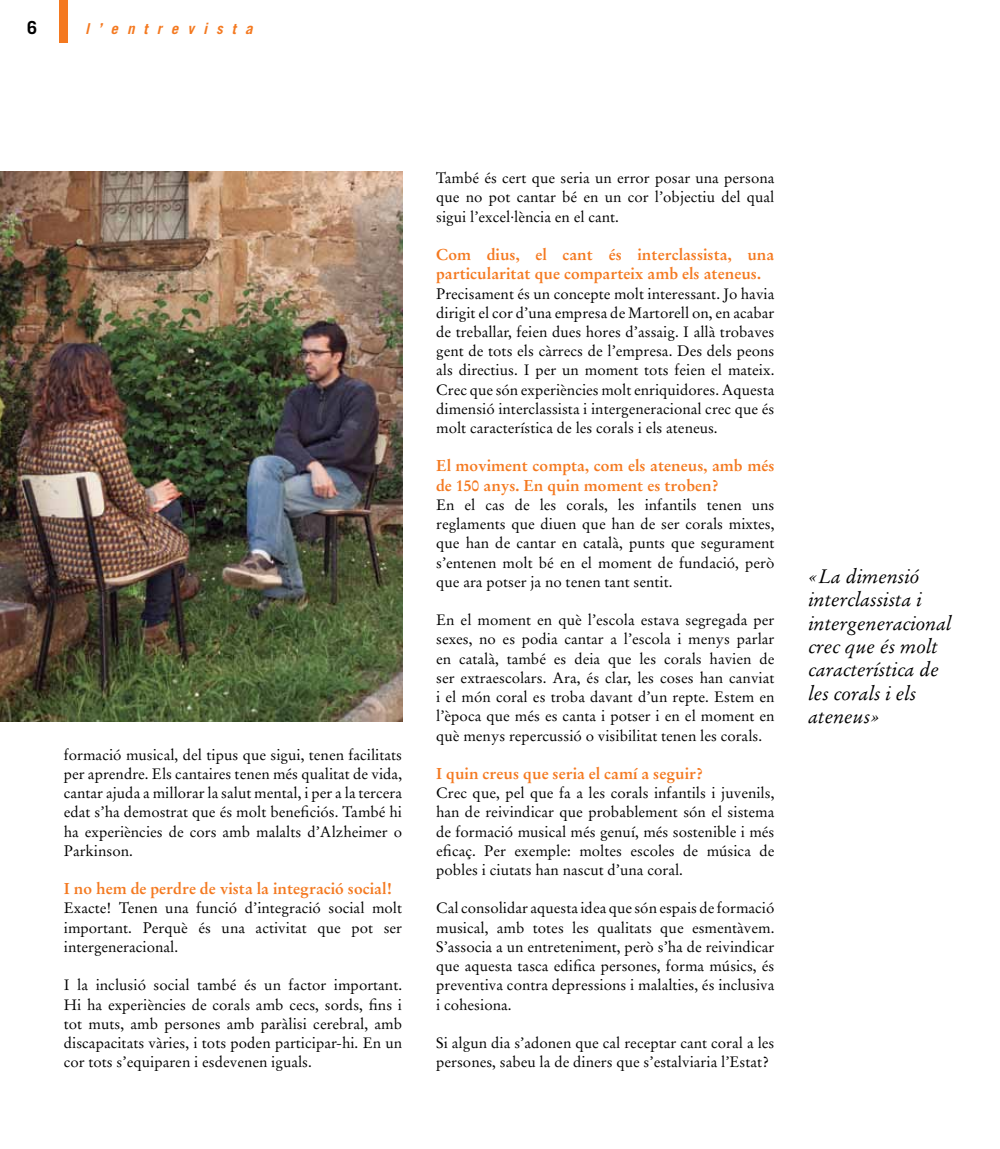
<style>
.page{position:relative;width:1000px;height:1149px;background:#fff}
.page>*{position:absolute;margin:0;border:0;box-sizing:border-box;transform-origin:0 0}
.t1{font:italic 19.5px/23.4px "Stempel Garamond LT Std";color:#000}
.t2{font:700 18px "Trade Gothic LT Std";color:#000}
.t3{font:700 15.75px/19.2px "Stempel Garamond LT Std";color:#f47920}
.t4{font:15px/19.2px "Stempel Garamond LT Std";color:#000;text-align:justify}
.t5{font:italic 700 15px "Trade Gothic LT Std";letter-spacing:.6em;color:#f47920}
</style>
<div class="page">
<div style="left:60px;top:0;width:8px;height:43px;background:#f47920"></div>
<img style="left:0;top:172px;width:402px;height:549px">
<p class="t2" style="left:27px;top:16px;width:12px">6</p>
<p class="t5" style="left:85px;top:19px;width:169px">l’entrevista</p>
<p class="t4" style="left:64px;top:744px;width:340px">formació musical, del tipus que sigui, tenen facilitats per aprendre. Els cantaires tenen més qualitat de vida, cantar ajuda a millorar la salut mental, i per a la tercera edat s’ha demostrat que és molt beneficiós. També hi ha experiències de cors amb malalts d’Alzheimer o Parkinson.</p>
<p class="t3" style="left:64px;top:878px;width:330px">I no hem de perdre de vista la integració social!</p>
<p class="t4" style="left:64px;top:898px;width:340px">Exacte! Tenen una funció d’integració social molt important. Perquè és una activitat que pot ser intergeneracional.</p>
<p class="t4" style="left:64px;top:975px;width:340px">I la inclusió social també és un factor important.<br>Hi ha experiències de corals amb cecs, sords, fins i tot muts, amb persones amb paràlisi cerebral, amb discapacitats vàries, i tots poden participar-hi. En un cor tots s’equiparen i esdevenen iguals.</p>
<p class="t4" style="left:436px;top:168px;width:340px">També és cert que seria un error posar una persona que no pot cantar bé en un cor l’objectiu del qual sigui l’excel·lència en el cant.</p>
<p class="t3" style="left:436px;top:245px;width:340px">Com dius, el cant és interclassista, una particularitat que comparteix amb els ateneus.</p>
<p class="t4" style="left:436px;top:284px;width:340px">Precisament és un concepte molt interessant. Jo havia dirigit el cor d’una empresa de Martorell on, en acabar de treballar, feien dues hores d’assaig. I allà trobaves gent de tots els càrrecs de l’empresa. Des dels peons als directius. I per un moment tots feien el mateix.<br>Crec que són experiències molt enriquidores. Aquesta dimensió interclassista i intergeneracional crec que és molt característica de les corals i els ateneus.</p>
<p class="t3" style="left:436px;top:456px;width:340px">El moviment compta, com els ateneus, amb més de 150 anys. En quin moment es troben?</p>
<p class="t4" style="left:436px;top:495px;width:340px">En el cas de les corals, les infantils tenen uns reglaments que diuen que han de ser corals mixtes, que han de cantar en català, punts que segurament s’entenen molt bé en el moment de fundació, però que ara potser ja no tenen tant sentit.</p>
<p class="t4" style="left:436px;top:610px;width:340px">En el moment en què l’escola estava segregada per sexes, no es podia cantar a l’escola i menys parlar en català, també es deia que les corals havien de ser extraescolars. Ara, és clar, les coses han canviat i el món coral es troba davant d’un repte. Estem en l’època que més es canta i potser i en el moment en què menys repercussió o visibilitat tenen les corals.</p>
<p class="t3" style="left:436px;top:763px;width:268px">I quin creus que seria el camí a seguir?</p>
<p class="t4" style="left:436px;top:783px;width:340px">Crec que, pel que fa a les corals infantils i juvenils, han de reivindicar que probablement són el sistema de formació musical més genuí, més sostenible i més eficaç. Per exemple: moltes escoles de música de pobles i ciutats han nascut d’una coral.</p>
<p class="t4" style="left:436px;top:898px;width:340px">Cal consolidar aquesta idea que són espais de formació musical, amb totes les qualitats que esmentàvem.<br>S’associa a un entreteniment, però s’ha de reivindicar que aquesta tasca edifica persones, forma músics, és preventiva contra depressions i malalties, és inclusiva i cohesiona.</p>
<p class="t4" style="left:436px;top:1032px;width:340px">Si algun dia s’adonen que cal receptar cant coral a les persones, sabeu la de diners que s’estalviaria l’Estat?</p>
<h1 class="t1" style="left:808px;top:564px;width:145px">«La dimensió interclassista i intergeneracional crec que és molt característica de les corals i els ateneus»</h1>
</div>
